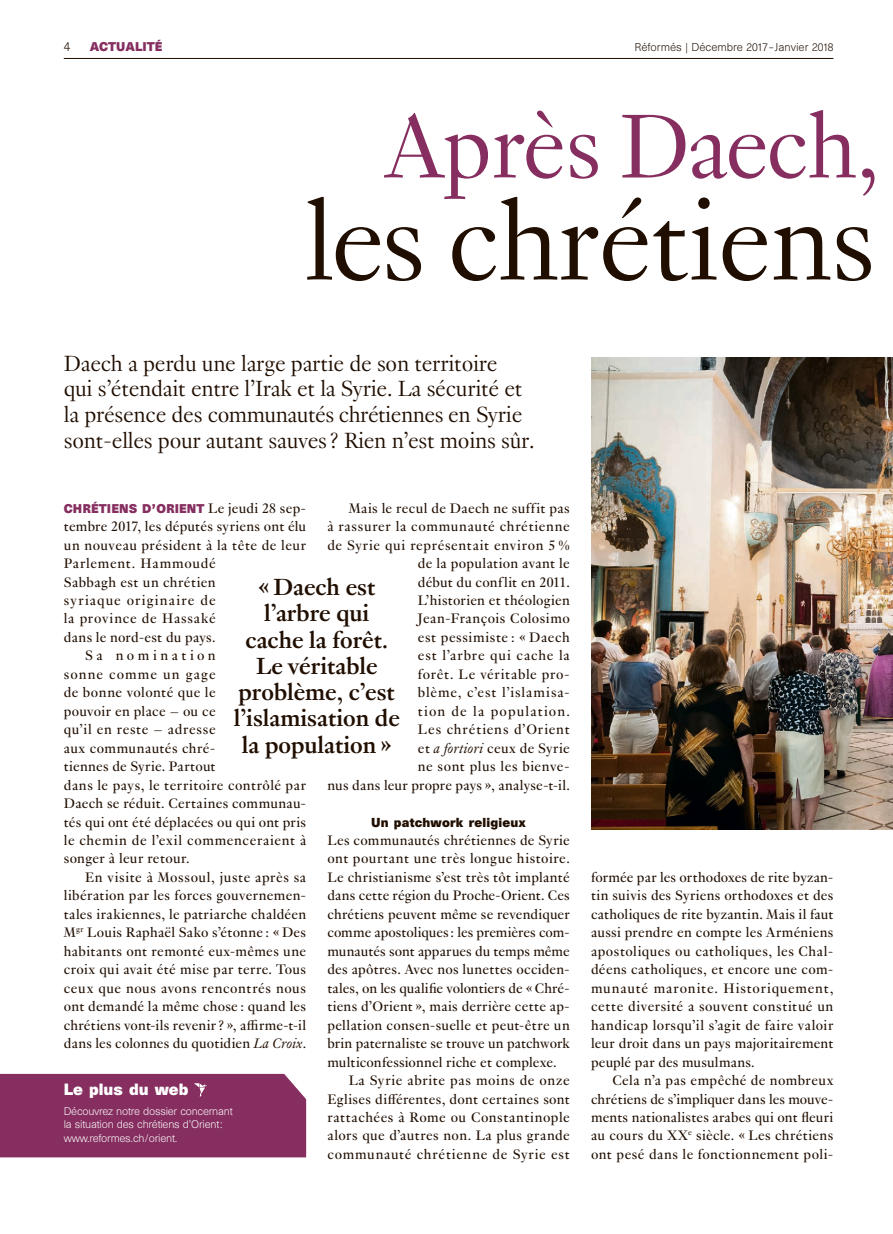
<style>
.page{position:relative;width:893px;height:1234px;background:#fff}
.page>*{position:absolute;margin:0;border:0;box-sizing:border-box;transform-origin:0 0}
.REF_Titres_indd{font:300 121.5px "Genath";letter-spacing:-.01em;color:#200e00}
.REF_Titres_indd-2{font:300 99px "Genath";letter-spacing:-.02em;color:#852e5f}
.REF_Exergue_indd{font:700 25.5px/26.2px "Genath";color:#200e00}
.REF_Chapeaux_indd{font:300 24px "Genath";letter-spacing:-.01em;color:#200e00}
.REF_Texte_indd{font:15px/18.5px "Genath";letter-spacing:.03em;color:#200e00;text-align:justify}
.REF_legendes_copyrig{font:700 15px "Unica SB";color:#fff}
.REF_Intertitre_indd{font:700 12px "Unica SB";letter-spacing:.015em;color:#200e00}
.t1{font:300 12px "Unica SB";color:#200e00}
.REF_Texte_indd-2{font:700 11.7px "Unica SB";letter-spacing:.01em;color:#852e5f}
.t2{font:300 10.5px "Unica SB";color:#200e00}
.REF_legendes_copyrig-2{font:300 10.2px "Unica SB";letter-spacing:-.02em;color:#fff}
.s1{font-family:"Genath";font-weight:400;font-size:15px;color:#200e00}
.s2{font-style:italic}
</style>
<div class="page">
<hr style="left:64px;top:58px;width:769px;height:1px;background:#200e00">
<img style="left:591px;top:357px;width:302px;height:471px">
<div style="left:0;top:1073px;width:307px;height:84px;background:#852e5f"></div>
<p class="t1" style="left:64px;top:39px;width:8px">4</p>
<p class="REF_Texte_indd-2" style="left:90px;top:39px;width:74px">ACTUALITÉ</p>
<p class="t2" style="left:634px;top:41px;width:200px">Réformés | Décembre 2017– Janvier 2018</p>
<p class="REF_Titres_indd-2" style="left:385px;top:76px;width:497px">Après Daech,</p>
<p class="REF_Titres_indd" style="left:305px;top:155px;width:572px">les chrétiens</p>
<p class="REF_Chapeaux_indd" style="left:64px;top:346px;width:435px">Daech a perdu une large partie de son territoire</p>
<p class="REF_Chapeaux_indd" style="left:64px;top:372px;width:460px">qui s’étendait entre l’Irak et la Syrie. La sécurité et</p>
<p class="REF_Chapeaux_indd" style="left:64px;top:397px;width:460px">la présence des communautés chrétiennes en Syrie</p>
<p class="REF_Chapeaux_indd" style="left:64px;top:423px;width:472px">sont-elles pour autant sauves ? Rien n’est moins sûr.</p>
<p class="REF_Texte_indd-2" style="left:64px;top:501px;width:244px">CHRÉTIENS D’ORIENT <span class="s1">Le jeudi 28 sep-</span></p>
<p class="REF_Texte_indd" style="left:64px;top:516px;width:244px;text-align:left">tembre 2017, les députés syriens ont élu un nouveau président à la tête de leur<br>Parlement. Hammoudé<br>Sabbagh est un chrétien<br>syriaque originaire de<br>la province de Hassaké<br>dans le nord-est du pays.</p>
<p class="REF_Texte_indd" style="left:64px;top:645px;width:244px;text-align:left;text-indent:21px">Sa nomination<br>sonne comme un gage<br>de bonne volonté que le<br>pouvoir en place – ou ce<br>qu’il en reste – adresse<br>aux communautés chré-<br>tiennes de Syrie. Partout<br>dans le pays, le territoire contrôlé par<br>Daech se réduit. Certaines communau&shy;tés qui ont été déplacées ou qui ont pris le chemin de l’exil commenceraient à songer à leur retour.</p>
<p class="REF_Texte_indd" style="left:64px;top:866px;width:244px;text-indent:21px">En visite à Mossoul, juste après sa libération par les forces gouvernemen&shy;tales irakiennes, le patriarche chaldéen M<sup>gr</sup> Louis Raphaël Sako s’étonne : « Des habitants ont remonté eux-mêmes une croix qui avait été mise par terre. Tous ceux que nous avons rencontrés nous ont demandé la même chose : quand les chrétiens vont-ils revenir ? », affirme-t-il dans les colonnes du quotidien <span class="s2">La Croix</span>.</p>
<p class="REF_Texte_indd" style="left:327px;top:497px;width:244px;text-align:right">Mais le recul de Daech ne suffit pas<br>à rassurer la communauté chrétienne de Syrie qui représentait environ 5 % de la population avant le<br>début du conflit en 2011.<br>L’historien et théologien<br>Jean-François Colosimo<br>est pessimiste : « Daech<br>est l’arbre qui cache la<br>forêt. Le véritable pro-<br>blème, c’est l’islamisa-<br>tion de la population.<br>Les chrétiens d’Orient<br>et <span class="s2">a fortiori</span> ceux de Syrie<br>ne sont plus les bienve-<br>nus dans leur propre pays », analyse-t-il.</p>
<p class="REF_Intertitre_indd" style="left:371px;top:814px;width:156px">Un patchwork religieux</p>
<p class="REF_Texte_indd" style="left:327px;top:829px;width:244px">Les communautés chrétiennes de Syrie ont pourtant une très longue histoire.<br>Le christianisme s’est très tôt implanté dans cette région du Proche-Orient. Ces chrétiens peuvent même se revendiquer comme apostoliques : les premières com&shy;munautés sont apparues du temps même des apôtres. Avec nos lunettes occiden&shy;tales, on les qualifie volontiers de « Chré&shy;tiens d’Orient », mais derrière cette ap&shy;pellation consen-suelle et peut-être un brin paternaliste se trouve un patchwork multiconfessionnel riche et complexe.</p>
<p class="REF_Texte_indd" style="left:327px;top:1069px;width:244px;text-indent:21px">La Syrie abrite pas moins de onze Eglises différentes, dont certaines sont rattachées à Rome ou Constantinople alors que d’autres non. La plus grande communauté chrétienne de Syrie est</p>
<p class="REF_Exergue_indd" style="left:258px;top:571px;width:119px">« Daech est l’arbre qui</p>
<p class="REF_Exergue_indd" style="left:246px;top:624px;width:144px">cache la forêt.</p>
<p class="REF_Exergue_indd" style="left:256px;top:650px;width:123px">Le véritable</p>
<p class="REF_Exergue_indd" style="left:234px;top:676px;width:168px;text-align:center">problème, c’est l’islamisation de la population »</p>
<p class="REF_legendes_copyrig" style="left:64px;top:1079px;width:126px">Le plus du web</p>
<p class="REF_legendes_copyrig-2" style="left:64px;top:1104px;width:170px">Découvrez notre dossier concernant</p>
<p class="REF_legendes_copyrig-2" style="left:64px;top:1118px;width:160px">la situation des chrétiens d’Orient:</p>
<p class="REF_legendes_copyrig-2" style="left:64px;top:1131px;width:115px">www.reformes.ch/orient.</p>
<p class="REF_Texte_indd" style="left:591px;top:866px;width:244px">formée par les orthodoxes de rite byzan&shy;tin suivis des Syriens orthodoxes et des catholiques de rite byzantin. Mais il faut aussi prendre en compte les Arméniens apostoliques ou catholiques, les Chal&shy;déens catholiques, et encore une com&shy;munauté maronite. Historiquement, cette diversité a souvent constitué un handicap lorsqu’il s’agit de faire valoir leur droit dans un pays majoritairement peuplé par des musulmans.</p>
<p class="REF_Texte_indd" style="left:591px;top:1069px;width:244px;text-indent:21px">Cela n’a pas empêché de nombreux chrétiens de s’impliquer dans les mouve&shy;ments nationalistes arabes qui ont fleuri au cours du XX<sup>e</sup> siècle. « Les chrétiens ont pesé dans le fonctionnement poli-</p>
</div>
